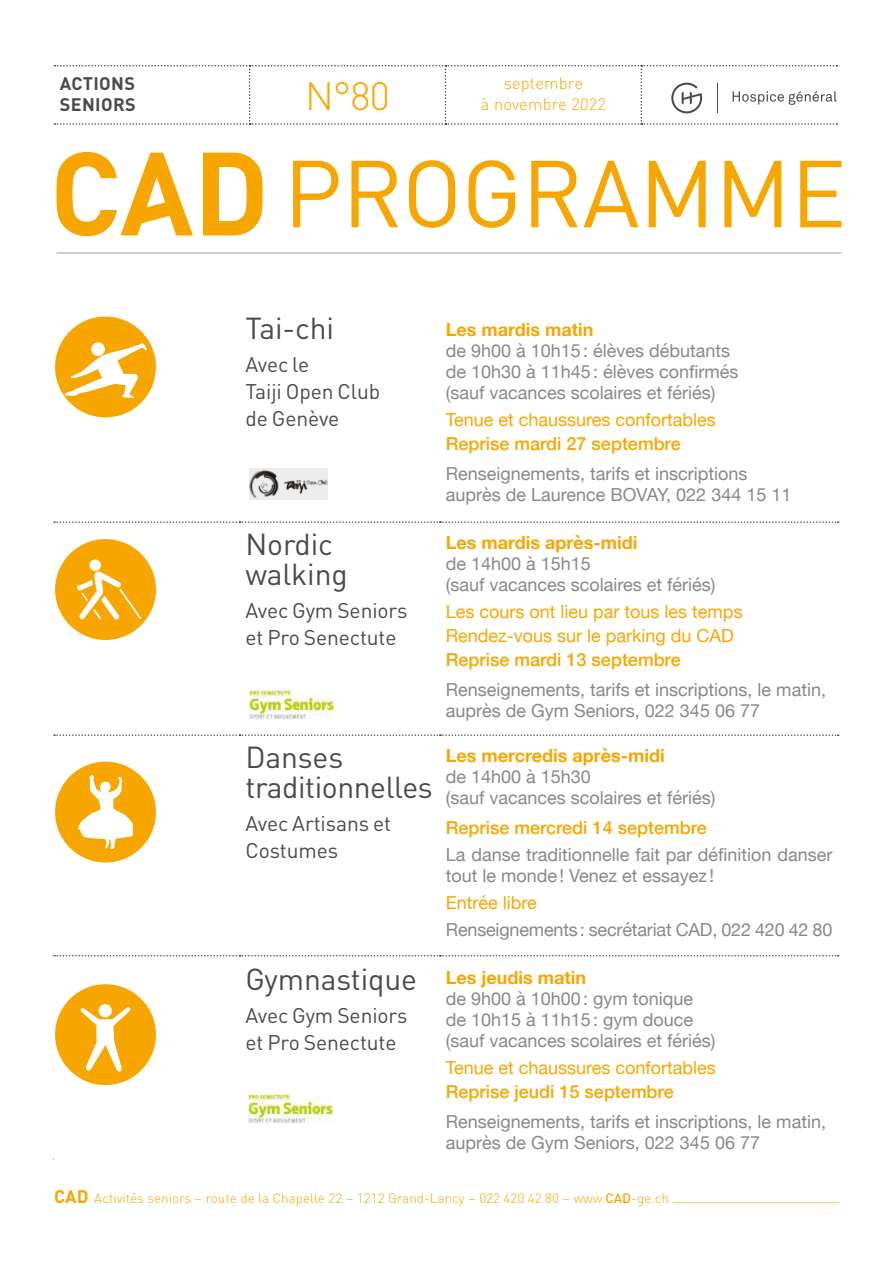
<style>
.page{position:relative;width:893px;height:1263px;background:#fff}
.page>*{position:absolute;margin:0;border:0;box-sizing:border-box;transform-origin:0 0}
.t1{font:300 39px "DINOT";color:#f7a600}
.t2{font:30px/30px "DINOT";letter-spacing:-.005em;color:#4a4a49}
.t3{font:21px/27px "DINOT";letter-spacing:-.005em;color:#4a4a49}
.t4{font:18px/21px "Helvetica Neue";color:#898888}
.t5{font:18px/24px "Helvetica Neue";color:#f7a600}
.t6{font:500 18px "Helvetica Neue";color:#f7a600}
.t7{font:700 18px "Helvetica Neue";color:#f7a600}
.t8{font:700 18px/21px "DINOT";letter-spacing:.02em;color:#4a4a49}
.t9{font:300 16.5px/21px "DINOT";letter-spacing:.01em;color:#f7a600;text-align:center}
.t10{font:300 13.5px "DINOT";color:#f7a600}
.s1{font-weight:700;font-size:18px}
.s2{font-weight:500}
</style>
<div class="page">
<hr style="left:57px;top:252px;width:784px;height:1px;background:#5f5e5e">
<hr style="left:57px;top:253px;width:784px;height:1px;background:#5f5e5e">
<svg style="left:203px;top:153px;width:60px;height:82px"></svg>
<svg style="left:57px;top:152px;width:136px;height:84px"></svg>
<svg style="left:293px;top:160px;width:548px;height:68px"></svg>
<svg style="left:54px;top:65px;width:783px;height:60px"></svg>
<svg style="left:54px;top:521px;width:785px;height:2px"></svg>
<svg style="left:54px;top:734px;width:785px;height:2px"></svg>
<svg style="left:54px;top:955px;width:785px;height:1px"></svg>
<hr style="left:673px;top:1202px;width:166px;height:1px;background:#f7a600">
<img style="left:250px;top:469px;width:78px;height:30px">
<img style="left:250px;top:690px;width:84px;height:29px">
<div style="left:55px;top:539px;width:101px;height:101px;background:#f7a600;border-radius:50%"></div>
<div style="left:90px;top:559px;width:11px;height:12px;background:#fff;border-radius:50%"></div>
<svg style="left:77px;top:571px;width:64px;height:49px"></svg>
<div style="left:55px;top:317px;width:101px;height:100px;background:#f7a600;border-radius:50%"></div>
<svg style="left:65px;top:343px;width:88px;height:75px"></svg>
<div style="left:55px;top:762px;width:101px;height:100px;background:#f7a600;border-radius:50%"></div>
<svg style="left:78px;top:775px;width:55px;height:74px"></svg>
<div style="left:55px;top:984px;width:101px;height:101px;background:#f7a600;border-radius:50%"></div>
<svg style="left:99px;top:1004px;width:13px;height:13px"></svg>
<svg style="left:80px;top:1007px;width:51px;height:65px"></svg>
<img style="left:249px;top:1094px;width:84px;height:29px">
<p class="t8" style="left:60px;top:71px;width:78px">ACTIONS<br>SENIORS</p>
<h1 class="t1" style="left:305px;top:66px;width:87px">N°80</h1>
<p class="t9" style="left:481px;top:71px;width:126px">septembre<br>à novembre 2022</p>
<h2 class="t2" style="left:245px;top:311px;width:90px">Tai-chi</h2>
<p class="t3" style="left:245px;top:349px;width:136px">Avec le<br>Taiji Open Club de Genève</p>
<p class="t7" style="left:446px;top:315px;width:149px">Les mardis matin</p>
<p class="t4" style="left:446px;top:341px;width:294px">de 9h00 à 10h15: élèves débutants de 10h30 à 11h45: élèves confirmés (sauf vacances scolaires et fériés)</p>
<p class="t5" style="left:446px;top:409px;width:272px">Tenue et chaussures confortables</p>
<p class="t6" style="left:446px;top:429px;width:236px">Reprise mardi 27 septembre</p>
<p class="t4" style="left:446px;top:464px;width:347px">Renseignements, tarifs et inscriptions auprès de Laurence BOVAY, 022 344 15 11</p>
<h2 class="t2" style="left:245px;top:527px;width:104px">Nordic walking</h2>
<p class="t3" style="left:245px;top:595px;width:164px">Avec Gym Seniors et Pro Senectute</p>
<p class="t7" style="left:446px;top:528px;width:193px">Les mardis après-midi</p>
<p class="t4" style="left:446px;top:554px;width:271px">de 14h00 à 15h15<br>(sauf vacances scolaires et fériés)</p>
<p class="t5" style="left:446px;top:601px;width:298px">Les cours ont lieu par tous les temps<br>Rendez-vous sur le parking du CAD</p>
<p class="t6" style="left:446px;top:645px;width:236px">Reprise mardi 13 septembre</p>
<p class="t4" style="left:446px;top:680px;width:382px">Renseignements, tarifs et inscriptions, le matin, auprès de Gym Seniors, 022 345 06 77</p>
<h2 class="t2" style="left:245px;top:740px;width:189px">Danses traditionnelles</h2>
<p class="t3" style="left:245px;top:808px;width:147px">Avec Artisans et<br>Costumes</p>
<p class="t7" style="left:446px;top:741px;width:220px">Les mercredis après-midi</p>
<p class="t4" style="left:446px;top:767px;width:271px">de 14h00 à 15h30<br>(sauf vacances scolaires et fériés)</p>
<p class="t6" style="left:446px;top:813px;width:262px">Reprise mercredi 14 septembre</p>
<p class="t4" style="left:446px;top:845px;width:388px">La danse traditionnelle fait par définition danser tout le monde! Venez et essayez !</p>
<p class="t5" style="left:446px;top:892px;width:93px">Entrée libre</p>
<p class="t4" style="left:446px;top:920px;width:388px">Renseignements: secrétariat CAD, 022 420 42 80</p>
<h2 class="t2" style="left:245px;top:962px;width:173px">Gymnastique</h2>
<p class="t3" style="left:245px;top:1000px;width:164px">Avec Gym Seniors et Pro Senectute</p>
<p class="t7" style="left:446px;top:963px;width:142px">Les jeudis matin</p>
<p class="t4" style="left:446px;top:989px;width:271px">de 9h00 à 10h00: gym tonique de 10h15 à 11h15: gym douce (sauf vacances scolaires et fériés)</p>
<p class="t5" style="left:446px;top:1057px;width:272px">Tenue et chaussures confortables</p>
<p class="t6" style="left:446px;top:1077px;width:229px">Reprise jeudi 15 septembre</p>
<p class="t4" style="left:446px;top:1112px;width:382px">Renseignements, tarifs et inscriptions, le matin, auprès de Gym Seniors, 022 345 06 77</p>
<p class="t10" style="left:54px;top:1188px;width:616px"><span class="s1">CAD</span> Activités seniors – route de la Chapelle 22 – 1212 Grand-Lancy – 022 420 42 80 – www.<span class="s2">CAD</span>-ge.ch</p>
</div>
